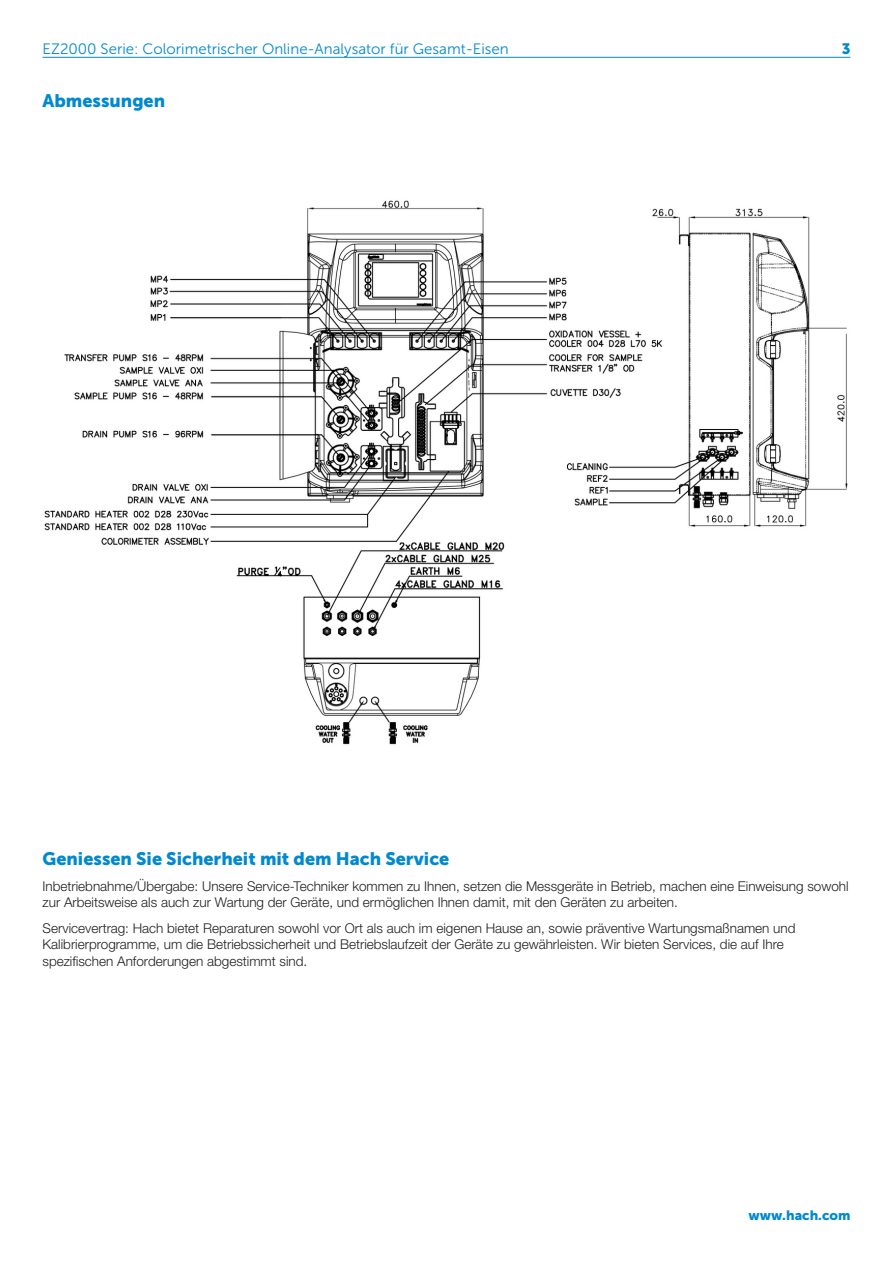
<style>
.page{position:relative;width:893px;height:1263px;background:#fff}
.page>*{position:absolute;margin:0;border:0;box-sizing:border-box;transform-origin:0 0}
.Head_2{font:18px "Museo Sans 900";color:#0089cf}
.Head_3{font:15px "Museo Sans 300";color:#0089cf}
.Head_3-2{font:15px "Museo Sans 900";color:#0089cf}
.Text_1{font:300 13.5px/16.5px "Helvetica Neue LTW1 G";color:#231f20}
.Text_1_Color{font:13.5px "Museo Sans 900";color:#0089cf}
</style>
<div class="page">
<img style="left:44px;top:200px;width:804px;height:545px">
<hr style="left:43px;top:57px;width:807px;height:1px;background:#0089cf">
<p class="Head_3" style="left:43px;top:41px;width:468px">EZ2000 Serie: Colorimetrischer Online-Analysator für Gesamt-Eisen</p>
<p class="Head_3-2" style="left:842px;top:40px;width:10px">3</p>
<p class="Head_2" style="left:43px;top:91px;width:124px">Abmessungen</p>
<p class="Head_2" style="left:43px;top:848px;width:408px">Geniessen Sie Sicherheit mit dem Hach Service</p>
<p class="Text_1" style="left:43px;top:877px;width:808px">Inbetriebnahme/Übergabe: Unsere Service-Techniker kommen zu Ihnen, setzen die Messgeräte in Betrieb, machen eine Einweisung sowohl zur Arbeitsweise als auch zur Wartung der Geräte, und ermöglichen Ihnen damit, mit den Geräten zu arbeiten.</p>
<p class="Text_1" style="left:43px;top:919px;width:754px">Servicevertrag: Hach bietet Reparaturen sowohl vor Ort als auch im eigenen Hause an, sowie präventive Wartungsmaßnamen und<br>Kalibrierprogramme, um die Betriebssicherheit und Betriebslaufzeit der Geräte zu gewährleisten. Wir bieten Services, die auf Ihre spezifischen Anforderungen abgestimmt sind.</p>
<p class="Text_1_Color" style="left:748px;top:1208px;width:104px">www.hach.com</p>
</div>
